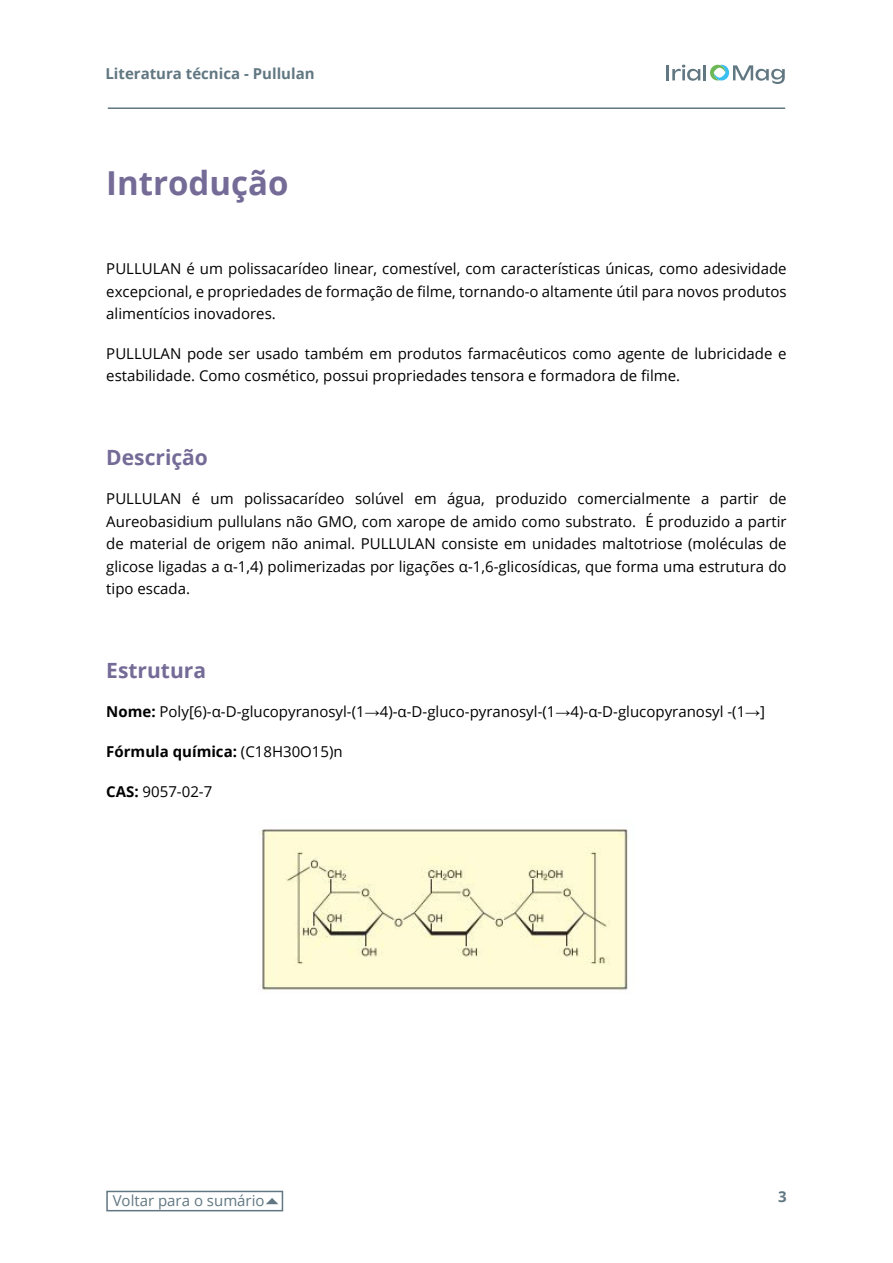
<style>
.page{position:relative;width:893px;height:1263px;background:#fff}
.page>*{position:absolute;margin:0;border:0;box-sizing:border-box;transform-origin:0 0}
.t1{font:700 33px "Open Sans";color:#746b97}
.t2{font:700 21px "Open Sans";color:#746b97}
.t3{font:15px/22.5px "Open Sans";color:#000;text-align:justify}
.t4{font:700 15px "Open Sans";color:#617782}
.t5{font:700 15px "Open Sans";color:#000}
.t6{font:15px "Open Sans";color:#617782}
.s1{font-weight:700}
.s2{font-family:"Arial"}
.s3{font-weight:400}
</style>
<div class="page">
<hr style="left:108px;top:107px;width:677px;height:2px;background:#617782">
<div style="left:106px;top:1191px;width:177px;height:20px;border:2px solid #617782"></div>
<svg style="left:266px;top:1198px;width:12px;height:6px"></svg>
<hr style="left:666px;top:65px;width:3px;height:15px;background:#617782">
<hr style="left:703px;top:65px;width:3px;height:15px;background:#617782">
<svg style="left:672px;top:64px;width:28px;height:17px"></svg>
<svg style="left:710px;top:65px;width:75px;height:19px"></svg>
<img style="left:259px;top:829px;width:369px;height:161px">
<p class="t4" style="left:105px;top:63px;width:211px">Literatura técnica - Pullulan</p>
<h1 class="t1" style="left:106px;top:160px;width:184px">Introdução</h1>
<p class="t3" style="left:106px;top:257px;width:682px">PULLULAN é um polissacarídeo linear, comestível, com características únicas, como adesividade excepcional, e propriedades de formação de filme, tornando-o altamente útil para novos produtos alimentícios inovadores.</p>
<p class="t3" style="left:106px;top:342px;width:682px">PULLULAN pode ser usado também em produtos farmacêuticos como agente de lubricidade e estabilidade. Como cosmético, possui propriedades tensora e formadora de filme.</p>
<h2 class="t2" style="left:106px;top:442px;width:103px">Descrição</h2>
<p class="t3" style="left:106px;top:487px;width:682px">PULLULAN é um polissacarídeo solúvel em água, produzido comercialmente a partir de Aureobasidium pullulans não GMO, com xarope de amido como substrato. É produzido a partir de material de origem não animal. PULLULAN consiste em unidades maltotriose (moléculas de glicose ligadas a α-1,4) polimerizadas por ligações α-1,6-glicosídicas, que forma uma estrutura do tipo escada.</p>
<h2 class="t2" style="left:106px;top:655px;width:101px">Estrutura</h2>
<p class="t3" style="left:106px;top:700px;width:660px"><span class="s1">Nome:</span> Poly[6)-α-D-glucopyranosyl-(1<span class="s2">→</span>4)-α-D-gluco-pyranosyl-(1<span class="s2">→</span>4)-α-D-glucopyranosyl -(1<span class="s2">→</span>]</p>
<p class="t5" style="left:106px;top:741px;width:238px">Fórmula química: <span class="s3">(C18H30O15)n</span></p>
<p class="t3" style="left:106px;top:779px;width:108px"><span class="s1">CAS:</span> 9057-02-7</p>
<p class="t6" style="left:113px;top:1190px;width:153px">Voltar para o sumário</p>
<p class="t4" style="left:778px;top:1186px;width:10px">3</p>
</div>
